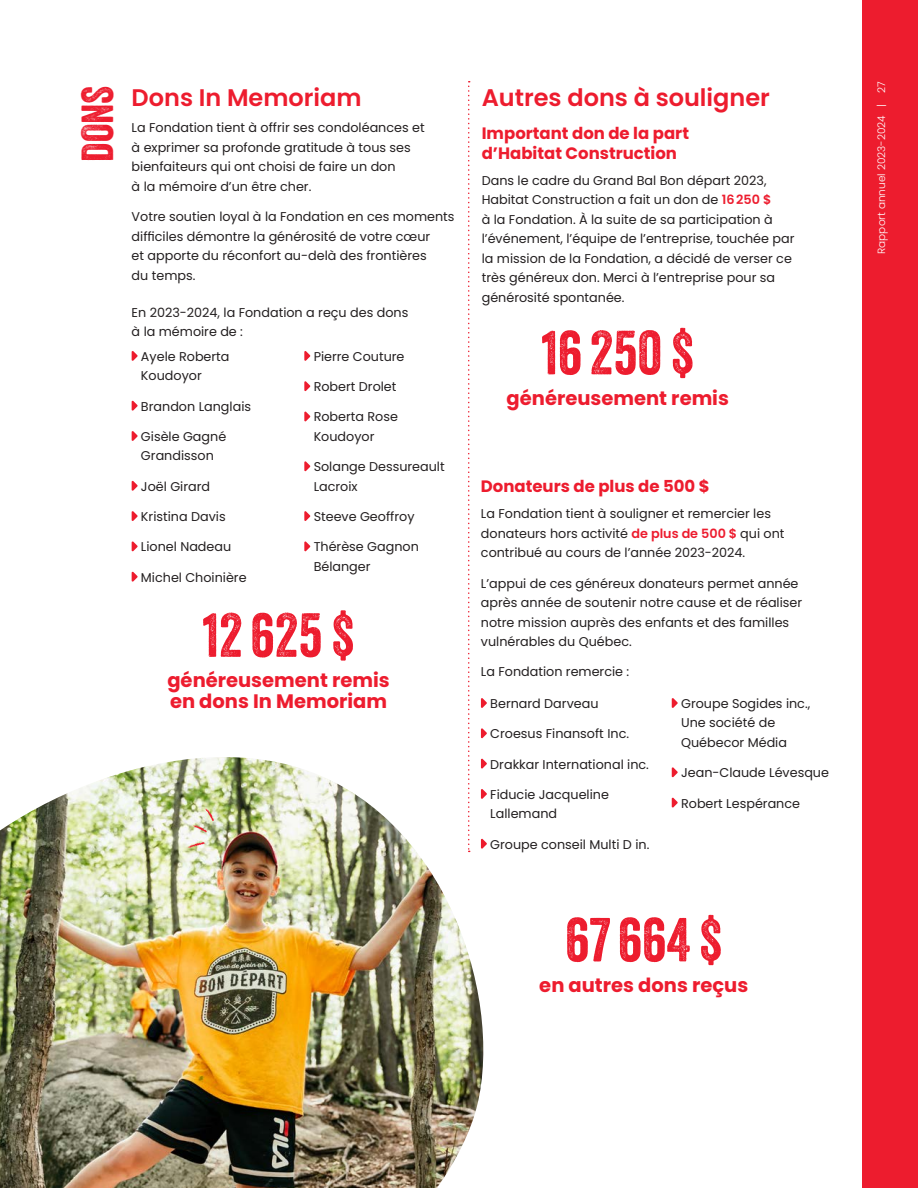
<style>
.page{position:relative;width:918px;height:1188px;background:#fff}
.page>*{position:absolute;margin:0;border:0;box-sizing:border-box;transform-origin:0 0}
.t1{font:60px "Veneer";color:#ed1c2e}
.t2{font:43.5px "Veneer";color:#ed1c2e}
.t3{font:600 24px "Poppins";color:#ed1c2e}
.t4{font:700 19.5px/21px "Poppins";color:#ed1c2e}
.t5{font:700 16.5px/19.5px "Poppins";color:#ed1c2e}
.t6{font:12.75px/19.5px "Poppins";color:#231f20}
.t7{font:300 10.5px "Poppins";color:#fff}
.s1{font-weight:600;color:#ed1c2e}
</style>
<div class="page">
<img style="left:0;top:757px;width:484px;height:431px">
<svg style="left:132px;top:351px;width:6px;height:10px"></svg>
<svg style="left:132px;top:400px;width:6px;height:11px"></svg>
<svg style="left:132px;top:431px;width:6px;height:10px"></svg>
<svg style="left:132px;top:481px;width:6px;height:10px"></svg>
<svg style="left:132px;top:511px;width:6px;height:10px"></svg>
<svg style="left:132px;top:541px;width:6px;height:11px"></svg>
<svg style="left:132px;top:571px;width:6px;height:11px"></svg>
<svg style="left:304px;top:351px;width:6px;height:10px"></svg>
<svg style="left:304px;top:381px;width:6px;height:10px"></svg>
<svg style="left:304px;top:411px;width:6px;height:11px"></svg>
<svg style="left:304px;top:461px;width:6px;height:11px"></svg>
<svg style="left:304px;top:511px;width:6px;height:10px"></svg>
<svg style="left:304px;top:541px;width:6px;height:11px"></svg>
<svg style="left:186px;top:842px;width:20px;height:7px"></svg>
<svg style="left:191px;top:808px;width:24px;height:25px"></svg>
<svg style="left:481px;top:698px;width:6px;height:10px"></svg>
<svg style="left:481px;top:728px;width:6px;height:11px"></svg>
<svg style="left:481px;top:758px;width:6px;height:11px"></svg>
<svg style="left:481px;top:789px;width:6px;height:10px"></svg>
<svg style="left:481px;top:838px;width:6px;height:11px"></svg>
<svg style="left:672px;top:698px;width:6px;height:10px"></svg>
<svg style="left:672px;top:767px;width:6px;height:11px"></svg>
<svg style="left:672px;top:797px;width:6px;height:11px"></svg>
<svg style="left:468px;top:81px;width:2px;height:771px"></svg>
<div style="left:862px;top:0;width:56px;height:1188px;background:#ed1c2e"></div>
<h2 class="t2" style="left:71px;top:162px;width:78px;rotate:-90deg">DONS</h2>
<h3 class="t3" style="left:132px;top:84px;width:232px">Dons In Memoriam</h3>
<p class="t6" style="left:132px;top:118px;width:295px">La Fondation tient à offrir ses condoléances et à exprimer sa profonde gratitude à tous ses bienfaiteurs qui ont choisi de faire un don<br>à la mémoire d’un être cher.</p>
<p class="t6" style="left:132px;top:207px;width:324px">Votre soutien loyal à la Fondation en ces moments difficiles démontre la générosité de votre cœur<br>et apporte du réconfort au-delà des frontières<br>du temps.</p>
<p class="t6" style="left:132px;top:303px;width:278px">En 2023-2024, la Fondation a reçu des dons à la mémoire de :</p>
<p class="t6" style="left:141px;top:347px;width:90px">Ayele Roberta<br>Koudoyor</p>
<p class="t6" style="left:141px;top:396px;width:112px">Brandon Langlais</p>
<p class="t6" style="left:141px;top:427px;width:87px">Gisèle Gagné<br>Grandisson</p>
<p class="t6" style="left:141px;top:477px;width:71px">Joël Girard</p>
<p class="t6" style="left:141px;top:507px;width:86px">Kristina Davis</p>
<p class="t6" style="left:141px;top:537px;width:92px">Lionel Nadeau</p>
<p class="t6" style="left:141px;top:567px;width:107px">Michel Choinière</p>
<p class="t6" style="left:314px;top:347px;width:92px">Pierre Couture</p>
<p class="t6" style="left:314px;top:377px;width:84px">Robert Drolet</p>
<p class="t6" style="left:314px;top:407px;width:86px">Roberta Rose<br>Koudoyor</p>
<p class="t6" style="left:314px;top:457px;width:133px">Solange Dessureault<br>Lacroix</p>
<p class="t6" style="left:314px;top:507px;width:102px">Steeve Geoffroy</p>
<p class="t6" style="left:314px;top:537px;width:107px">Thérèse Gagnon<br>Bélanger</p>
<h1 class="t1" style="left:203px;top:599px;width:153px">12 625 $</h1>
<h3 class="t4" style="left:167px;top:670px;width:224px">généreusement remis en dons In Memoriam</h3>
<h3 class="t3" style="left:482px;top:84px;width:290px">Autres dons à souligner</h3>
<p class="t5" style="left:482px;top:124px;width:209px">Important don de la part d’Habitat Construction</p>
<p class="t6" style="left:482px;top:171px;width:314px">Dans le cadre du Grand Bal Bon départ 2023, Habitat Construction a fait un don de <span class="s1">16250 $<br></span>à la Fondation. À la suite de sa participation à l’événement, l’équipe de l’entreprise, touchée par la mission de la Fondation, a décidé de verser ce très généreux don. Merci à l’entreprise pour sa générosité spontanée.</p>
<h1 class="t1" style="left:542px;top:316px;width:154px">16 250 $</h1>
<h3 class="t4" style="left:507px;top:388px;width:224px">généreusement remis</h3>
<p class="t5" style="left:481px;top:477px;width:230px">Donateurs de plus de 500 $</p>
<p class="t6" style="left:481px;top:504px;width:305px">La Fondation tient à souligner et remercier les donateurs hors activité <span class="s1">de plus de 500 $</span> qui ont contribué au cours de l’année 2023-2024.</p>
<p class="t6" style="left:481px;top:574px;width:323px">L’appui de ces généreux donateurs permet année après année de soutenir notre cause et de réaliser notre mission auprès des enfants et des familles vulnérables du Québec.</p>
<p class="t6" style="left:481px;top:662px;width:150px">La Fondation remercie :</p>
<p class="t6" style="left:490px;top:694px;width:110px">Bernard Darveau</p>
<p class="t6" style="left:490px;top:724px;width:140px">Croesus Finansoft Inc.</p>
<p class="t6" style="left:490px;top:754px;width:160px">Drakkar International inc.</p>
<p class="t6" style="left:490px;top:785px;width:120px">Fiducie Jacqueline<br>Lallemand</p>
<p class="t6" style="left:490px;top:834px;width:161px">Groupe conseil Multi D in.</p>
<p class="t6" style="left:681px;top:694px;width:131px">Groupe Sogides inc.,<br>Une société de<br>Québecor Média</p>
<p class="t6" style="left:681px;top:763px;width:149px">Jean-Claude Lévesque</p>
<p class="t6" style="left:681px;top:793px;width:121px">Robert Lespérance</p>
<h1 class="t1" style="left:565px;top:903px;width:159px">67 664 $</h1>
<h3 class="t4" style="left:539px;top:975px;width:210px">en autres dons reçus</h3>
<p class="t7" style="left:876px;top:254px;width:174px;rotate:-90deg">Rapport annuel 2023-2024 | 27</p>
</div>
